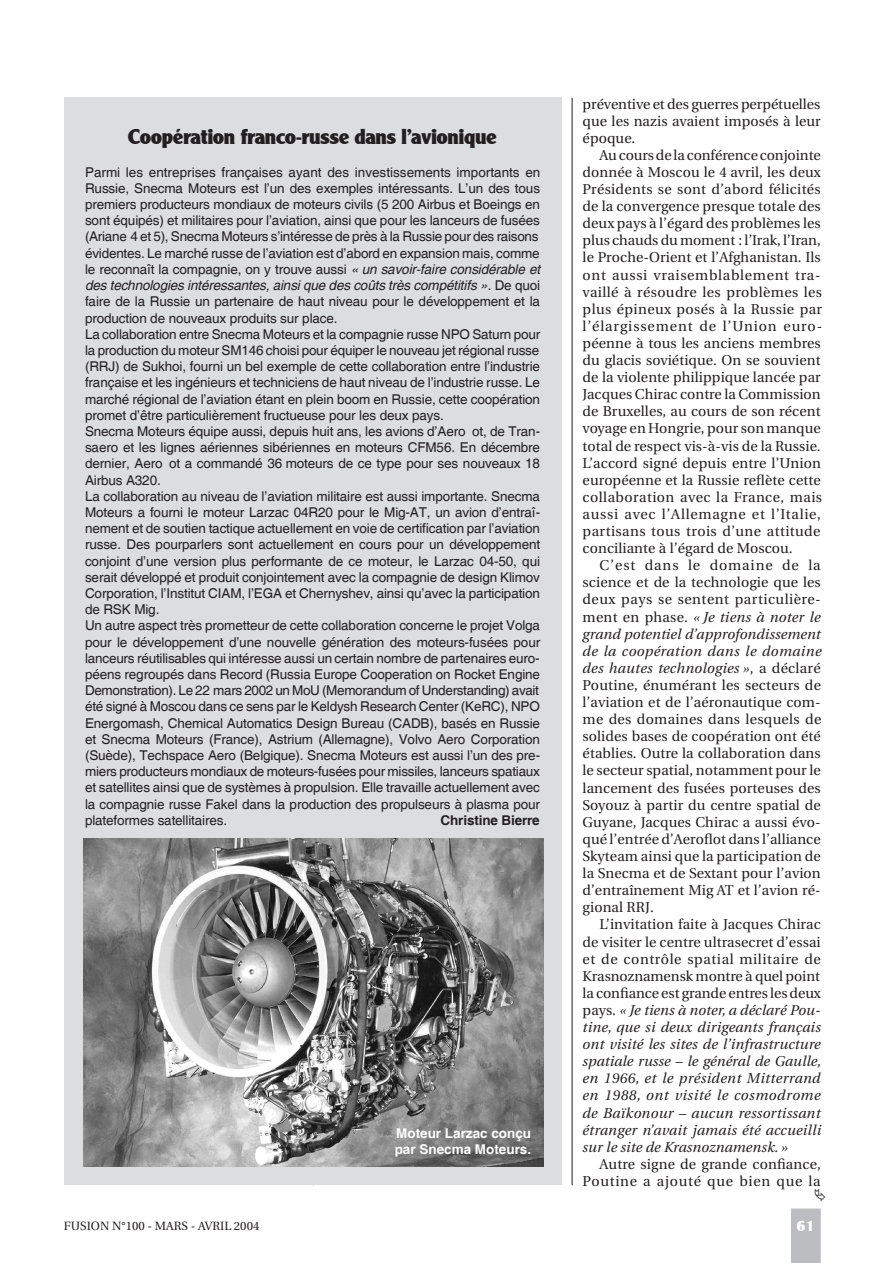
<style>
.page{position:relative;width:893px;height:1263px;background:#fff}
.page>*{position:absolute;margin:0;border:0;box-sizing:border-box;transform-origin:0 0}
.t1{font:21px "Clear Black DB Normal";letter-spacing:-.01em;color:#231f20}
.t2{font:15px "Clear Black DB Normal";color:#fff}
.t3{font:14.25px/17.1px "Utopia";letter-spacing:.005em;color:#231f20;text-align:justify}
.t4{font:italic 14.25px/17.1px "Utopia";letter-spacing:.01em;color:#231f20;text-align:justify}
.t5{font:13.5px/16.2px "Helvetica";letter-spacing:-.01em;color:#231f20}
.t6{font:700 13.5px/16.2px "Helvetica";color:#fff}
.t7{font:700 13.5px "Helvetica";letter-spacing:-.01em;color:#231f20}
.t8{font:12px "Utopia";color:#231f20}
.s1{font-style:italic}
.s2{font-style:normal}
</style>
<div class="page">
<hr style="left:572px;top:98px;width:1px;height:1087px;background:#231f20">
<div style="left:791px;top:1208px;width:30px;height:55px;background:#bcbdc0"></div>
<div style="left:64px;top:98px;width:497px;height:1087px;background:#dcdddf"></div>
<img style="left:84px;top:838px;width:459px;height:328px">
<h1 class="t1" style="left:128px;top:125px;width:370px">Coopération franco-russe dans l’avionique</h1>
<p class="t5" style="left:85px;top:164px;width:457px">Parmi les entreprises françaises ayant des investissements importants en Russie, Snecma Moteurs est l’un des exemples intéressants. L’un des tous premiers producteurs mondiaux de moteurs civils (5 200 Airbus et Boeings en sont équipés) et militaires pour l’aviation, ainsi que pour les lanceurs de fusées (Ariane 4 et 5), Snecma Moteurs s’intéresse de près à la Russie pour des raisons évidentes. Le marché russe de l’aviation est d’abord en expansion mais, comme le reconnaît la compagnie, on y trouve aussi <span class="s1">« un savoir-faire considérable et des technologies intéressantes, ainsi que des coûts très compétitifs »</span>. De quoi faire de la Russie un partenaire de haut niveau pour le développement et la production de nouveaux produits sur place.<br>La collaboration entre Snecma Moteurs et la compagnie russe NPO Saturn pour la production du moteur SM146 choisi pour équiper le nouveau jet régional russe (RRJ) de Sukhoi, fourni un bel exemple de cette collaboration entre l’industrie française et les ingénieurs et techniciens de haut niveau de l’industrie russe. Le marché régional de l’aviation étant en plein boom en Russie, cette coopération promet d’être particulièrement fructueuse pour les deux pays.<br>Snecma Moteurs équipe aussi, depuis huit ans, les avions d’Aeroflot, de Tran&shy;saero et les lignes aériennes sibériennes en moteurs CFM56. En décembre dernier, Aeroflot a commandé 36 moteurs de ce type pour ses nouveaux 18<br>Airbus A320.<br>La collaboration au niveau de l’aviation militaire est aussi importante. Snecma Moteurs a fourni le moteur Larzac 04R20 pour le Mig-AT, un avion d’entraî&shy;nement et de soutien tactique actuellement en voie de certification par l’aviation russe. Des pourparlers sont actuellement en cours pour un développement conjoint d’une version plus performante de ce moteur, le Larzac 04-50, qui serait développé et produit conjointement avec la compagnie de design Klimov Corporation, l’Institut CIAM, l’EGA et Chernyshev, ainsi qu’avec la participation de RSK Mig.<br>Un autre aspect très prometteur de cette collaboration concerne le projet Volga pour le développement d’une nouvelle génération des moteurs-fusées pour lanceurs réutilisables qui intéresse aussi un certain nombre de partenaires euro&shy;péens regroupés dans Record (Russia Europe Cooperation on Rocket Engine Demonstration). Le 22 mars 2002 un MoU (Memorandum of Understanding) avait été signé à Moscou dans ce sens par le Keldysh Research Center (KeRC), NPO Energomash, Chemical Automatics Design Bureau (CADB), basés en Russie et Snecma Moteurs (France), Astrium (Allemagne), Volvo Aero Corporation (Suède), Techspace Aero (Belgique). Snecma Moteurs est aussi l’un des pre&shy;miers producteurs mondiaux de moteurs-fusées pour missiles, lanceurs spatiaux et satellites ainsi que de systèmes à propulsion. Elle travaille actuellement avec la compagnie russe Fakel dans la production des propulseurs à plasma pour plateformes satellitaires.</p>
<p class="t7" style="left:441px;top:812px;width:101px">Christine Bierre</p>
<p class="t6" style="left:395px;top:1126px;width:138px">Moteur Larzac conçu par Snecma Moteurs.</p>
<p class="t3" style="left:583px;top:95px;width:240px">préventive et des guerres perpétuelles que les nazis avaient imposés à leur époque.</p>
<p class="t3" style="left:583px;top:147px;width:241px;text-align:left;text-indent:17px">Au cours de la conférence conjointe donnée à Moscou le 4 avril, les deux Présidents se sont d’abord félicités de la convergence presque totale des deux pays à l’égard des problèmes les plus chauds du moment : l’Irak, l’Iran, le Proche-Orient et l’Afghanistan. Ils ont aussi vraisemblablement tra&shy;vaillé à résoudre les problèmes les plus épineux posés à la Russie par l’élargissement de l’Union euro&shy;péenne à tous les anciens membres du glacis soviétique. On se souvient de la violente philippique lancée par Jacques Chirac contre la Commission de Bruxelles, au cours de son récent voyage en Hongrie, pour son manque total de respect vis-à-vis de la Russie.<br>L’accord signé depuis entre l’Union européenne et la Russie reflète cette collaboration avec la France, mais aussi avec l’Allemagne et l’Italie, partisans tous trois d’une attitude conciliante à l’égard de Moscou.</p>
<p class="t3" style="left:583px;top:557px;width:240px;text-indent:17px">C’est dans le domaine de la science et de la technologie que les deux pays se sentent particulière&shy;ment en phase. <span class="s1">« Je tiens à noter le grand potentiel d’approfondissement de la coopération dans le domaine des hautes technologies »</span>, a déclaré Poutine, énumérant les secteurs de l’aviation et de l’aéronautique com&shy;me des domaines dans lesquels de solides bases de coopération ont été établies. Outre la collaboration dans le secteur spatial, notamment pour le lancement des fusées porteuses des Soyouz à partir du centre spatial de Guyane, Jacques Chirac a aussi évo&shy;qué l’entrée d’Aeroflot dans l’alliance Skyteam ainsi que la participation de la Snecma et de Sextant pour l’avion d’entraînement Mig AT et l’avion ré&shy;gional RRJ.</p>
<p class="t4" style="left:583px;top:916px;width:240px;text-indent:17px"><span class="s2">L’invitation faite à Jacques Chirac de visiter le centre ultrasecret d’essai et de contrôle spatial militaire de Krasnoznamensk montre à quel point la confiance est grande entres les deux pays.</span> « Je tiens à noter, a déclaré Pou&shy;tine, que si deux dirigeants français ont visité les sites de l’infrastructure spatiale russe – le général de Gaulle, en 1966, et le président Mitterrand en 1988, ont visité le cosmodrome de Baïkonour – aucun ressortissant étranger n’avait jamais été accueilli sur le site de Krasnoznamensk. »</p>
<p class="t3" style="left:583px;top:1156px;width:240px;text-align:right">Autre signe de grande confiance,<br>Poutine a ajouté que bien que la</p>
<p class="t8" style="left:64px;top:1219px;width:197px">FUSION N°100 - MARS - AVRIL 2004</p>
<p class="t2" style="left:797px;top:1217px;width:19px">61</p>
</div>
